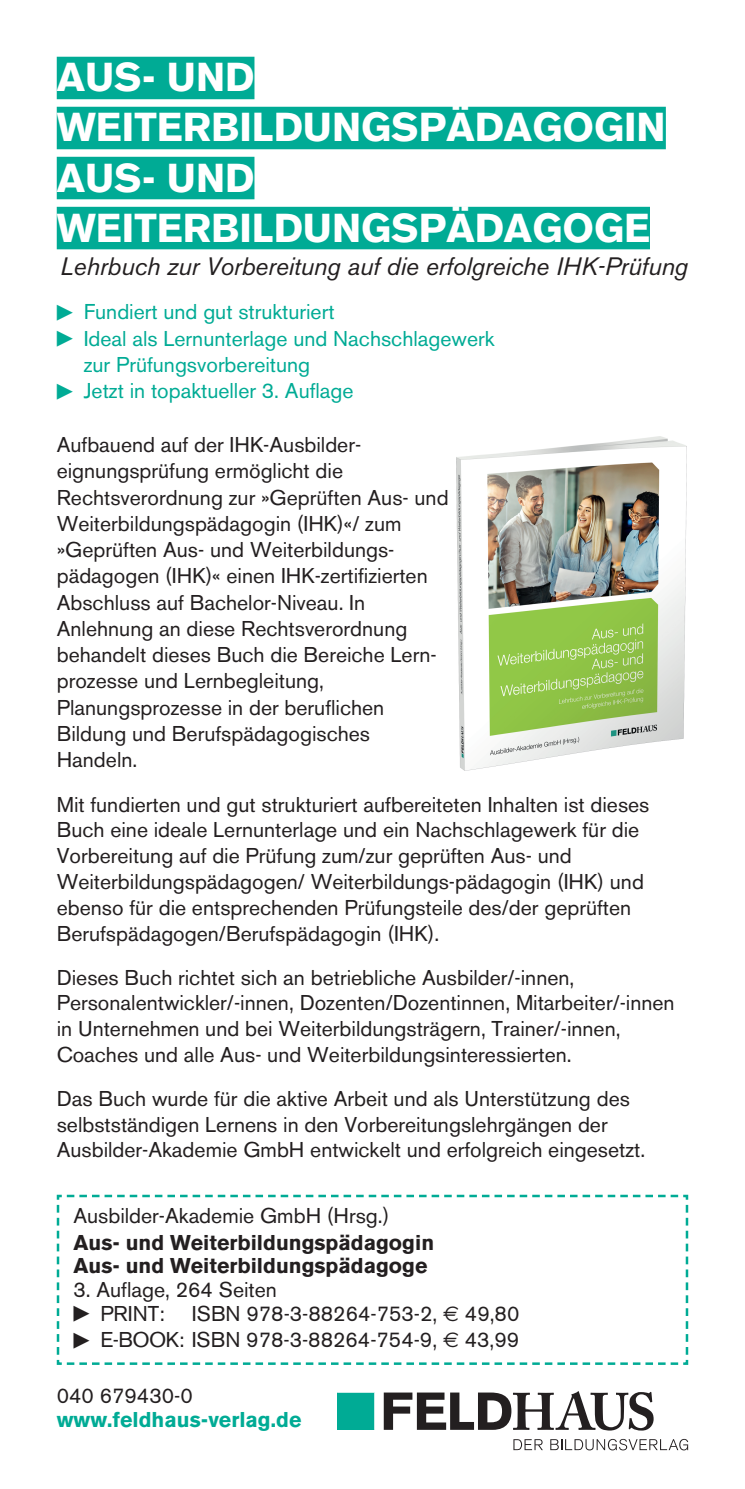
<style>
.page{position:relative;width:745px;height:1489px;background:#fff}
.page>*{position:absolute;margin:0;border:0;box-sizing:border-box;transform-origin:0 0}
.t1{font:700 40px "Akzidenz Grotesk BE";color:#fff}
.t2{font:italic 25px "Akzidenz Grotesk BE";letter-spacing:-.01em;color:#231f20}
.t3{font:21.25px/26.2px "Akzidenz Grotesk BE";color:#231f20}
.t4{font:21.25px/26.2px "Akzidenz Grotesk BE";color:#00ab95}
.t5{font:700 21.25px/26.2px "Akzidenz Grotesk BE";color:#231f20}
.t6{font:700 21.25px/23.8px "Akzidenz Grotesk BE";color:#00ab95}
.s1{font-family:"Universal Newswith Comm Pi";font-size:16.25px}
.s2{font-weight:400}
.s3{font-family:"Euro Sans"}
.s4{font-weight:400;color:#231f20}
</style>
<div class="page">
<div style="left:57px;top:57px;width:197px;height:42px;background:#00ab95"></div>
<div style="left:57px;top:107px;width:608px;height:42px;background:#00ab95"></div>
<div style="left:57px;top:157px;width:197px;height:42px;background:#00ab95"></div>
<div style="left:57px;top:207px;width:592px;height:42px;background:#00ab95"></div>
<svg style="left:56px;top:1194px;width:633px;height:171px"></svg>
<img style="left:456px;top:436px;width:230px;height:334px">
<div style="left:337px;top:1392px;width:37px;height:37px;background:#00ab95"></div>
<svg style="left:383px;top:1391px;width:270px;height:39px"></svg>
<svg style="left:513px;top:1439px;width:29px;height:10px"></svg>
<svg style="left:550px;top:1438px;width:137px;height:12px"></svg>
<hr style="left:744px;top:0;width:1px;height:1488px;background:#231f20">
<p class="t1" style="left:57px;top:63px;width:199px">AUS- UND</p>
<p class="t1" style="left:57px;top:113px;width:610px">WEITERBILDUNGSPÄDAGOGIN</p>
<p class="t1" style="left:57px;top:163px;width:199px">AUS- UND</p>
<p class="t1" style="left:57px;top:213px;width:594px">WEITERBILDUNGSPÄDAGOGE</p>
<p class="t2" style="left:60px;top:257px;width:629px">Lehrbuch zur Vorbereitung auf die erfolgreiche IHK-Prüfung</p>
<p class="t4" style="left:57px;top:301px;width:279px"><span class="s1">-</span> Fundiert und gut strukturiert</p>
<p class="t4" style="left:84px;top:327px;width:412px;text-indent:-27px"><span class="s1">-</span> Ideal als Lernunterlage und Nachschlagewerk zur Prüfungsvorbereitung</p>
<p class="t4" style="left:57px;top:380px;width:298px"><span class="s1">-</span> Jetzt in topaktueller 3. Auflage</p>
<p class="t3" style="left:57px;top:433px;width:393px">Aufbauend auf der IHK-Ausbilder - eignungsprüfung ermöglicht die Rechtsverordnung zur »Geprüften Aus- und Weiterbildungspädagogin (IHK)«/ zum »Geprüften Aus- und Weiter bildungs - pädagogen (IHK)« einen IHK-zertifizierten Abschluss auf Bachelor-Niveau. In Anlehnung an diese Rechtsverordnung behandelt dieses Buch die Bereiche Lern - prozesse und Lernbegleitung,<br>Planungs prozesse in der beruflichen Bildung und Berufspädagogisches Handeln.</p>
<p class="t3" style="left:57px;top:793px;width:594px">Mit fundierten und gut strukturiert aufbereiteten Inhalten ist dieses Buch eine ideale Lernunterlage und ein Nachschlagewerk für die Vorbereitung auf die Prüfung zum/zur geprüften Aus- und Weiterbildungspädagogen/ Weiterbildungs-pädagogin (IHK) und ebenso für die entsprechenden Prüfungsteile des/der geprüften Berufspädagogen/Berufspädagogin (IHK).</p>
<p class="t3" style="left:57px;top:966px;width:619px">Dieses Buch richtet sich an betriebliche Ausbilder/-innen, Personalentwickler/-innen, Dozenten/Dozentinnen, Mitarbeiter/-innen in Unternehmen und bei Weiterbildungsträgern, Trainer/-innen, Coaches und alle Aus- und Weiterbildungsinteressierten.</p>
<p class="t3" style="left:57px;top:1087px;width:589px">Das Buch wurde für die aktive Arbeit und als Unterstützung des selbstständigen Lernens in den Vorbereitungslehrgängen der<br>Ausbilder-Akademie GmbH entwickelt und erfolgreich eingesetzt.</p>
<p class="t5" style="left:73px;top:1204px;width:362px"><span class="s2">Ausbilder-Akademie GmbH (Hrsg.)<br></span>Aus- und Weiterbildungspädagogin</p>
<p class="t5" style="left:73px;top:1254px;width:355px">Aus- und Weiterbildungspädagoge</p>
<p class="t3" style="left:73px;top:1278px;width:205px">3. Auflage, 264 Seiten</p>
<p class="t3" style="left:73px;top:1302px;width:93px"><span class="s1">-</span> PRINT:</p>
<p class="t3" style="left:192px;top:1302px;width:329px">ISBN 978-3-88264-753-2, <span class="s3">€</span> 49,80</p>
<p class="t3" style="left:73px;top:1328px;width:447px"><span class="s1">-</span> E-BOOK: ISBN 978-3-88264-754-9, <span class="s3">€</span> 43,99</p>
<p class="t6" style="left:57px;top:1385px;width:246px"><span class="s4">040 679430-0 </span>www.feldhaus-verlag.de</p>
</div>
